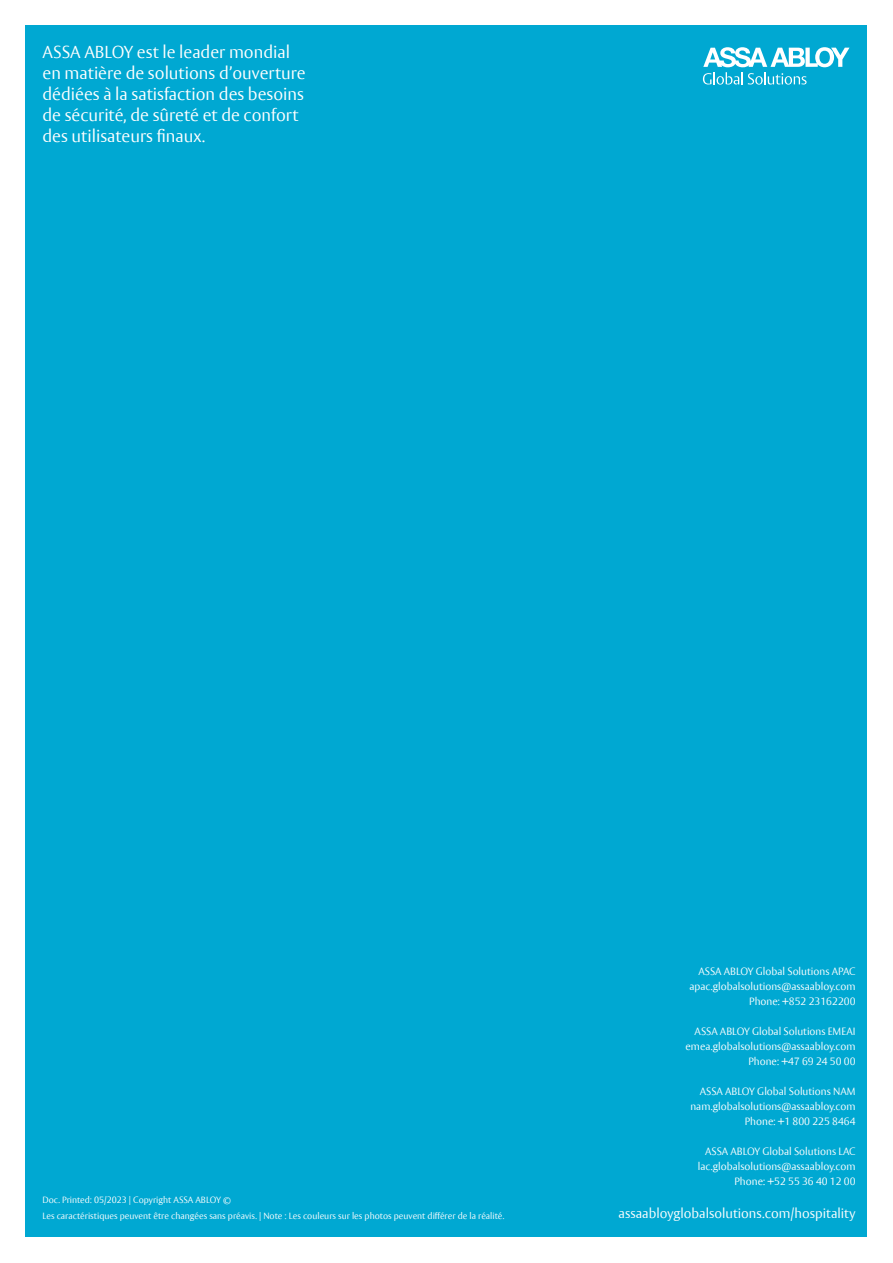
<style>
.page{position:relative;width:893px;height:1263px;background:#fff}
.page>*{position:absolute;margin:0;border:0;box-sizing:border-box;transform-origin:0 0}
.Ingress_11_5_14{font:300 17.25px/21px "ASSA Vesta";color:#fff}
.Ingress_11_5_14-2{font:300 13.5px "ASSA Vesta";color:#fff}
.Bröd_neg{font:300 10.5px "ASSA Vesta";color:#fff}
.Endorsement_English{font:300 9px "ASSA Vesta";color:#fff}
</style>
<div class="page">
<div style="left:26px;top:26px;width:841px;height:1211px;background:#00a8d2"></div>
<svg style="left:703px;top:47px;width:146px;height:38px"></svg>
<p class="Ingress_11_5_14" style="left:43px;top:42px;width:265px">ASSA ABLOY est le leader mondial en matière de solutions d’ouverture dédiées à la satisfaction des besoins de sécurité, de sûreté et de confort des utilisateurs finaux.</p>
<p class="Endorsement_English" style="left:43px;top:1195px;width:190px">Doc. Printed: 05/2023 | Copyright ASSA ABLOY ©</p>
<p class="Bröd_neg" style="left:698px;top:965px;width:159px">ASSA ABLOY Global Solutions APAC</p>
<p class="Bröd_neg" style="left:690px;top:980px;width:167px">apac.globalsolutions@assaabloy.com</p>
<p class="Bröd_neg" style="left:749px;top:995px;width:108px">Phone: +852 23162200</p>
<p class="Bröd_neg" style="left:694px;top:1025px;width:163px">ASSA ABLOY Global Solutions EMEAI</p>
<p class="Bröd_neg" style="left:686px;top:1040px;width:171px">emea.globalsolutions@assaabloy.com</p>
<p class="Bröd_neg" style="left:748px;top:1055px;width:109px">Phone: +47 69 24 50 00</p>
<p class="Bröd_neg" style="left:700px;top:1085px;width:157px">ASSA ABLOY Global Solutions NAM</p>
<p class="Bröd_neg" style="left:690px;top:1100px;width:167px">nam.globalsolutions@assaabloy.com</p>
<p class="Bröd_neg" style="left:745px;top:1115px;width:112px">Phone: +1 800 225 8464</p>
<p class="Bröd_neg" style="left:705px;top:1145px;width:152px">ASSA ABLOY Global Solutions LAC</p>
<p class="Bröd_neg" style="left:698px;top:1160px;width:159px">lac.globalsolutions@assaabloy.com</p>
<p class="Bröd_neg" style="left:735px;top:1175px;width:122px">Phone: +52 55 36 40 12 00</p>
<p class="Endorsement_English" style="left:43px;top:1210px;width:463px">Les caractéristiques peuvent être changées sans préavis. | Note : Les couleurs sur les photos peuvent différer de la réalité.</p>
<p class="Ingress_11_5_14-2" style="left:619px;top:1205px;width:238px">assaabloyglobalsolutions.com/hospitality</p>
</div>
